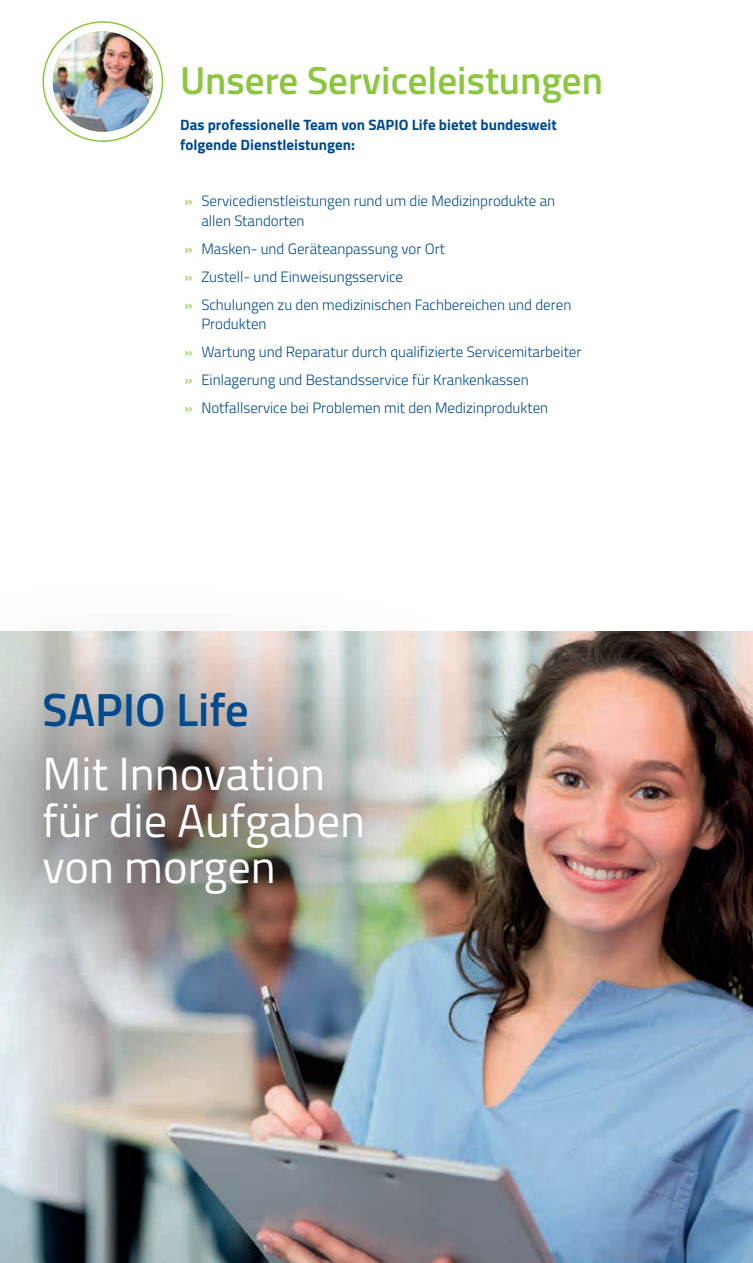
<style>
.page{position:relative;width:753px;height:1263px;background:#fff}
.page>*{position:absolute;margin:0;border:0;box-sizing:border-box;transform-origin:0 0}
.t1{font:46.5px/46.5px "Titillium Web";color:#fff}
.t2{font:600 46.5px "Titillium Web";color:#004a8d}
.t3{font:600 39px "Titillium Web";color:#8bc63e}
.t4{font:300 15px/28px "Titillium Web";color:#004a8d}
.t5{font:700 15px/19.5px "Titillium Web";color:#004a8d}
.s1{font-weight:400;color:#8bc63e}
</style>
<div class="page">
<img style="left:0;top:631px;width:753px;height:632px">
<div style="left:0;top:590px;width:524px;height:468px;background:#231f20;opacity:.75"></div>
<div style="left:43px;top:21px;width:120px;height:121px;border:2px solid #8bc63e;border-radius:50%"></div>
<img style="left:53px;top:31px;width:100px;height:101px;border-radius:50px">
<h2 class="t3" style="left:180px;top:51px;width:424px">Unsere Serviceleistungen</h2>
<p class="t5" style="left:180px;top:115px;width:378px">Das professionelle Team von SAPIO Life bietet bundesweit folgende Dienstleistungen:</p>
<p class="t4" style="left:201px;top:190px;width:355px;line-height:19.5px;text-indent:-17px"><span class="s1">»</span> Servicedienstleistungen rund um die Medizinprodukte an allen Standorten</p>
<p class="t4" style="left:184px;top:233px;width:388px"><span class="s1">»</span> Masken- und Geräteanpassung vor Ort<br><span class="s1">»</span> Zustell- und Einweisungsservice<br><span class="s1">»</span> Schulungen zu den medizinischen Fachbereichen und deren</p>
<p class="t4" style="left:184px;top:309px;width:398px;text-indent:17px">Produkten<br><span class="s1">»</span> Wartung und Reparatur durch qualifizierte Servicemitarbeiter <span class="s1">»</span> Einlagerung und Bestandsservice für Krankenkassen<br><span class="s1">»</span> Notfallservice bei Problemen mit den Medizinprodukten</p>
<h1 class="t2" style="left:43px;top:675px;width:208px">SAPIO Life</h1>
<h1 class="t1" style="left:43px;top:748px;width:324px">Mit Innovation für die Aufgaben von morgen</h1>
</div>
